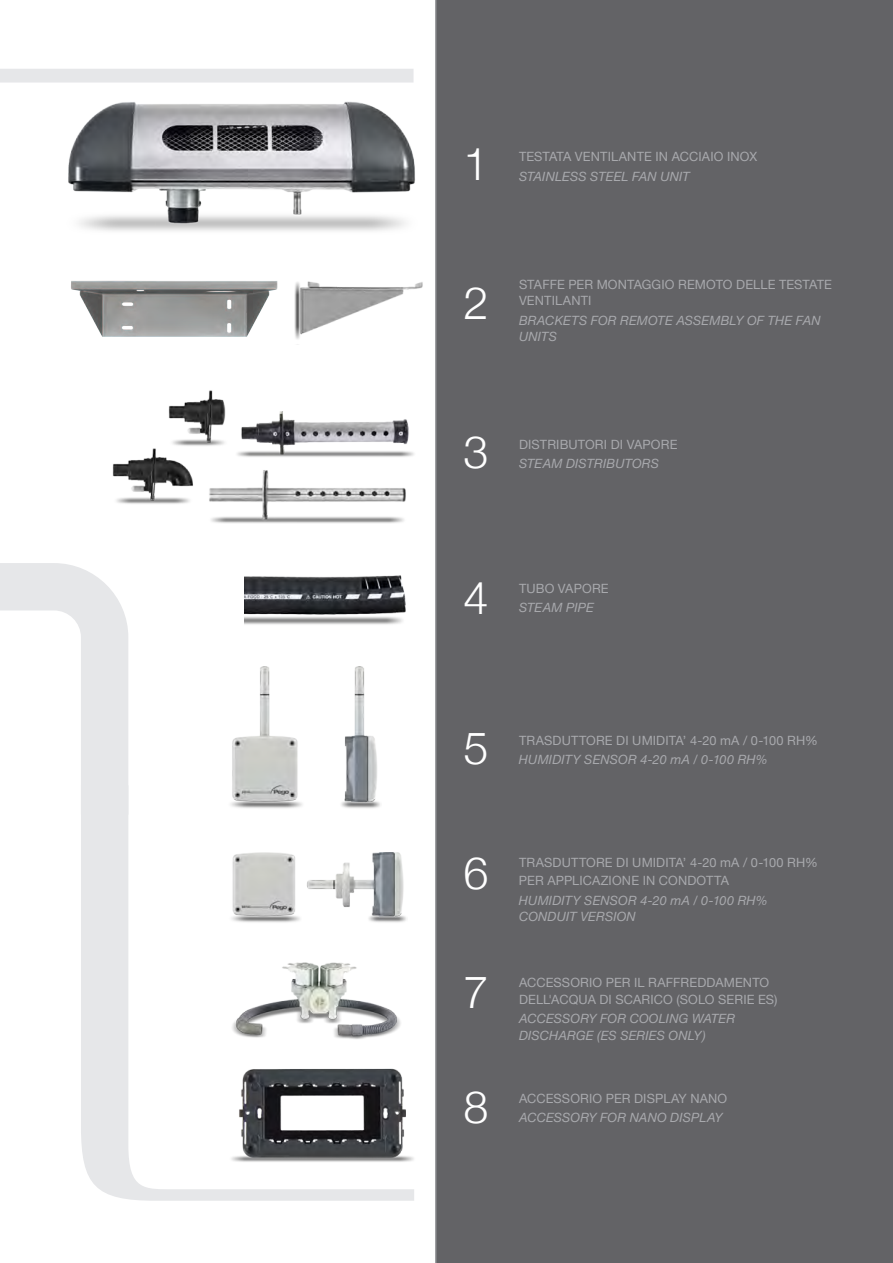
<style>
.page{position:relative;width:893px;height:1263px;background:#fff}
.page>*{position:absolute;margin:0;border:0;box-sizing:border-box;transform-origin:0 0}
.t1{font:300 45px "Helvetica Neue";color:#fff}
.t2{font:12.75px/16.5px "Helvetica Neue";letter-spacing:.01em;color:#a8a9ad}
.t3{font:italic 12.75px/16.5px "Helvetica Neue";letter-spacing:.01em;color:#a8a9ad}
</style>
<div class="page">
<svg style="left:128px;top:785px;width:286px;height:416px"></svg>
<div style="left:435px;top:0;width:458px;height:1263px;background:#636366"></div>
<img style="left:237px;top:411px;width:177px;height:46px">
<svg style="left:0;top:69px;width:414px;height:33px"></svg>
<img style="left:68px;top:102px;width:347px;height:129px">
<div style="left:67px;top:278px;width:217px;height:64px;background:#fff;opacity:.21"></div>
<img style="left:294px;top:281px;width:129px;height:58px">
<img style="left:209px;top:470px;width:197px;height:53px">
<img style="left:168px;top:390px;width:58px;height:56px">
<img style="left:227px;top:958px;width:180px;height:86px">
<img style="left:229px;top:853px;width:178px;height:71px">
<img style="left:228px;top:667px;width:153px;height:142px">
<img style="left:112px;top:448px;width:81px;height:56px">
<img style="left:244px;top:575px;width:162px;height:50px">
<img style="left:228px;top:1064px;width:186px;height:102px">
<svg style="left:0;top:563px;width:128px;height:636px"></svg>
<h1 class="t1" style="left:463px;top:128px;width:27px">1</h1>
<p class="t2" style="left:519px;top:149px;width:240px">TESTATA VENTILANTE IN ACCIAIO INOX</p>
<p class="t3" style="left:519px;top:169px;width:172px">STAINLESS STEEL FAN UNIT</p>
<h1 class="t1" style="left:463px;top:266px;width:27px">2</h1>
<p class="t2" style="left:519px;top:276px;width:314px">STAFFE PER MONTAGGIO REMOTO DELLE TESTATE<br>VENTILANTI</p>
<p class="t3" style="left:519px;top:312px;width:303px">BRACKETS FOR REMOTE ASSEMBLY OF THE FAN<br>UNITS</p>
<h1 class="t1" style="left:463px;top:416px;width:27px">3</h1>
<p class="t2" style="left:519px;top:436px;width:160px">DISTRIBUTORI DI VAPORE</p>
<p class="t3" style="left:519px;top:456px;width:142px">STEAM DISTRIBUTORS</p>
<h1 class="t1" style="left:463px;top:561px;width:27px">4</h1>
<p class="t2" style="left:519px;top:581px;width:91px">TUBO VAPORE</p>
<p class="t3" style="left:519px;top:600px;width:76px">STEAM PIPE</p>
<h1 class="t1" style="left:463px;top:712px;width:27px">5</h1>
<p class="t2" style="left:519px;top:732px;width:300px">TRASDUTTORE DI UMIDITA’ 4-20 mA / 0-100 RH%</p>
<p class="t3" style="left:519px;top:752px;width:250px">HUMIDITY SENSOR 4-20 mA / 0-100 RH%</p>
<h1 class="t1" style="left:463px;top:837px;width:27px">6</h1>
<p class="t2" style="left:519px;top:854px;width:300px;line-height:18px">TRASDUTTORE DI UMIDITA’ 4-20 mA / 0-100 RH%<br>PER APPLICAZIONE IN CONDOTTA</p>
<p class="t3" style="left:519px;top:892px;width:250px">HUMIDITY SENSOR 4-20 mA / 0-100 RH%<br>CONDUIT VERSION</p>
<h1 class="t1" style="left:463px;top:956px;width:27px">7</h1>
<p class="t2" style="left:519px;top:975px;width:260px">ACCESSORIO PER IL RAFFREDDAMENTO<br>DELL'ACQUA DI SCARICO (SOLO SERIE ES)</p>
<p class="t3" style="left:519px;top:1011px;width:218px">ACCESSORY FOR COOLING WATER<br>DISCHARGE (ES SERIES ONLY)</p>
<h1 class="t1" style="left:463px;top:1070px;width:27px">8</h1>
<p class="t2" style="left:519px;top:1091px;width:210px">ACCESSORIO PER DISPLAY NANO</p>
<p class="t3" style="left:519px;top:1110px;width:205px">ACCESSORY FOR NANO DISPLAY</p>
</div>
